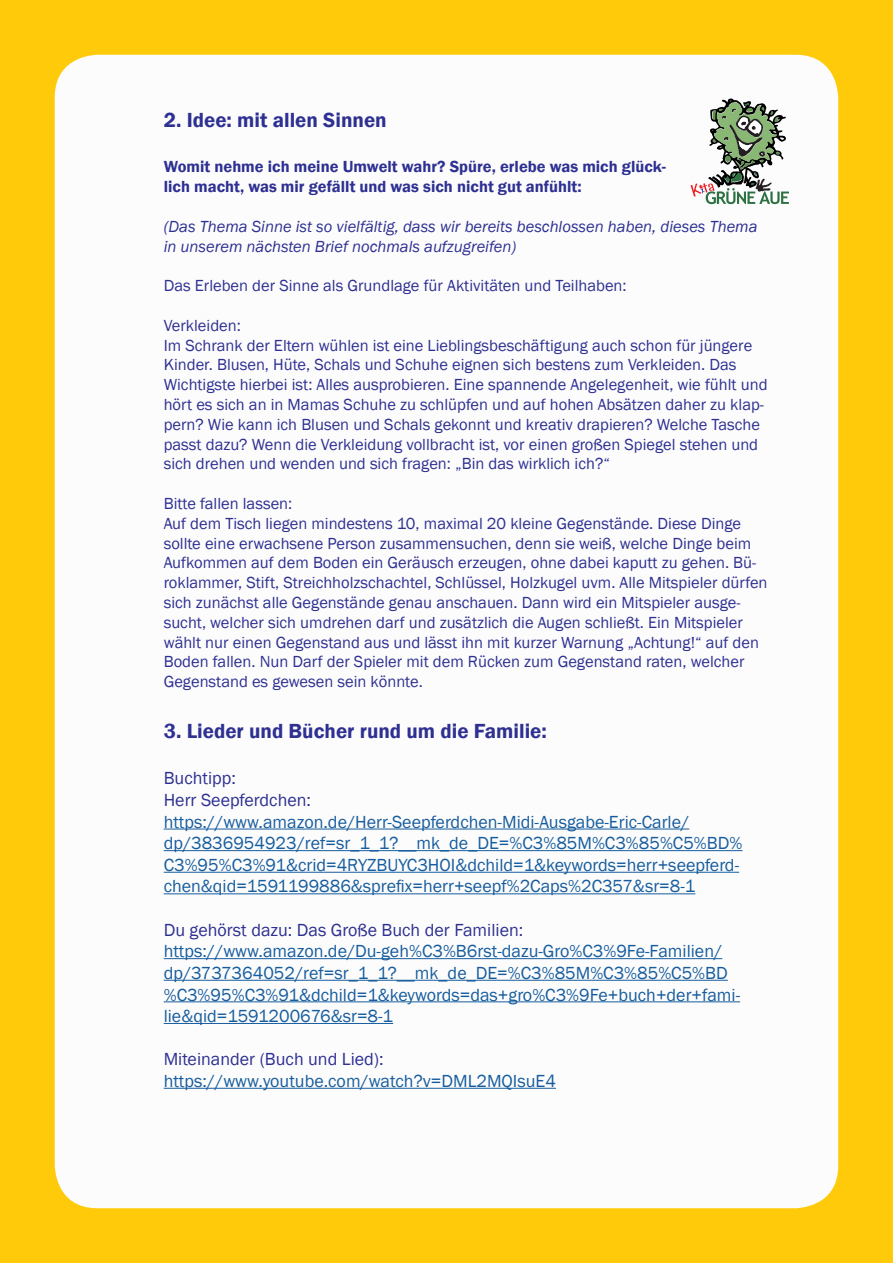
<style>
.page{position:relative;width:893px;height:1263px;background:#feca0a}
.page>*{position:absolute;margin:0;border:0;box-sizing:border-box;transform-origin:0 0}
.t1{font:600 21px "Franklin Gothic";color:#2e3092}
.t2{font:18px/21.6px "Franklin Gothic";color:#175d9e}
.t3{font:18px/21.6px "Franklin Gothic";color:#2e3092}
.t4{font:16.5px/19.8px "Franklin Gothic";color:#2e3092}
.t5{font:italic 16.5px/19.8px "Franklin Gothic";color:#2e3092}
.t6{font:600 16.5px/19.8px "Franklin Gothic";color:#2e3092}
</style>
<div class="page">
<div style="left:55px;top:55px;width:783px;height:1153px;background:#fcfcfc;border-radius:43px"></div>
<svg style="left:690px;top:98px;width:99px;height:106px"></svg>
<hr style="left:164px;top:828px;width:525px;height:1px;background:#175d9e">
<hr style="left:164px;top:850px;width:578px;height:1px;background:#175d9e">
<hr style="left:164px;top:872px;width:575px;height:1px;background:#175d9e">
<hr style="left:164px;top:893px;width:531px;height:1px;background:#175d9e">
<hr style="left:164px;top:958px;width:558px;height:1px;background:#175d9e">
<hr style="left:164px;top:980px;width:564px;height:1px;background:#175d9e">
<hr style="left:164px;top:1001px;width:576px;height:1px;background:#175d9e">
<hr style="left:164px;top:1023px;width:229px;height:1px;background:#175d9e">
<hr style="left:164px;top:1088px;width:392px;height:1px;background:#175d9e">
<p class="t1" style="left:164px;top:107px;width:225px">2. Idee: mit allen Sinnen</p>
<p class="t6" style="left:164px;top:157px;width:504px">Womit nehme ich meine Umwelt wahr? Spüre, erlebe was mich glück&shy;lich macht, was mir gefällt und was sich nicht gut anfühlt:</p>
<p class="t5" style="left:164px;top:217px;width:595px">(Das Thema Sinne ist so vielfältig, dass wir bereits beschlossen haben, dieses Thema in unserem nächsten Brief nochmals aufzugreifen)</p>
<p class="t4" style="left:164px;top:276px;width:464px">Das Erleben der Sinne als Grundlage für Aktivitäten und Teilhaben:</p>
<p class="t4" style="left:164px;top:316px;width:605px">Verkleiden:<br>Im Schrank der Eltern wühlen ist eine Lieblingsbeschäftigung auch schon für jüngere Kinder. Blusen, Hüte, Schals und Schuhe eignen sich bestens zum Verkleiden. Das Wichtigste hierbei ist: Alles ausprobieren. Eine spannende Angelegenheit, wie fühlt und hört es sich an in Mamas Schuhe zu schlüpfen und auf hohen Absätzen daher zu klap&shy;pern? Wie kann ich Blusen und Schals gekonnt und kreativ drapieren? Welche Tasche passt dazu? Wenn die Verkleidung vollbracht ist, vor einen großen Spiegel stehen und sich drehen und wenden und sich fragen: „Bin das wirklich ich?“</p>
<p class="t4" style="left:164px;top:494px;width:605px">Bitte fallen lassen:<br>Auf dem Tisch liegen mindestens 10, maximal 20 kleine Gegenstände. Diese Dinge sollte eine erwachsene Person zusammensuchen, denn sie weiß, welche Dinge beim Aufkommen auf dem Boden ein Geräusch erzeugen, ohne dabei kaputt zu gehen. Bü&shy;roklammer, Stift, Streichholzschachtel, Schlüssel, Holzkugel uvm. Alle Mitspieler dürfen sich zunächst alle Gegenstände genau anschauen. Dann wird ein Mitspieler ausge&shy;sucht, welcher sich umdrehen darf und zusätzlich die Augen schließt. Ein Mitspieler wählt nur einen Gegenstand aus und lässt ihn mit kurzer Warnung „Achtung!“ auf den Boden fallen. Nun Darf der Spieler mit dem Rücken zum Gegenstand raten, welcher Gegenstand es gewesen sein könnte.</p>
<p class="t1" style="left:164px;top:718px;width:385px">3. Lieder und Bücher rund um die Familie:</p>
<p class="t3" style="left:164px;top:768px;width:149px">Buchtipp:<br>Herr Seepferdchen:</p>
<p class="t2" style="left:164px;top:811px;width:580px">https://www.amazon.de/Herr-Seepferdchen-Midi-Ausgabe-Eric-Carle/ dp/3836954923/ref=sr_1_1?__mk_de_DE=%C3%85M%C3%85%C5%BD% C3%95%C3%91&amp;crid=4RYZBUYC3HOI&amp;dchild=1&amp;keywords=herr+seepferd&shy;chen&amp;qid=1591199886&amp;sprefix=herr+seepf%2Caps%2C357&amp;sr=8-1</p>
<p class="t3" style="left:164px;top:919px;width:361px">Du gehörst dazu: Das Große Buch der Familien:</p>
<p class="t2" style="left:164px;top:941px;width:578px">https://www.amazon.de/Du-geh%C3%B6rst-dazu-Gro%C3%9Fe-Familien/ dp/3737364052/ref=sr_1_1?__mk_de_DE=%C3%85M%C3%85%C5%BD %C3%95%C3%91&amp;dchild=1&amp;keywords=das+gro%C3%9Fe+buch+der+fami&shy;lie&amp;qid=1591200676&amp;sr=8-1</p>
<p class="t3" style="left:164px;top:1049px;width:222px">Miteinander (Buch und Lied):</p>
<p class="t2" style="left:164px;top:1070px;width:394px">https://www.youtube.com/watch?v=DML2MQIsuE4</p>
</div>
